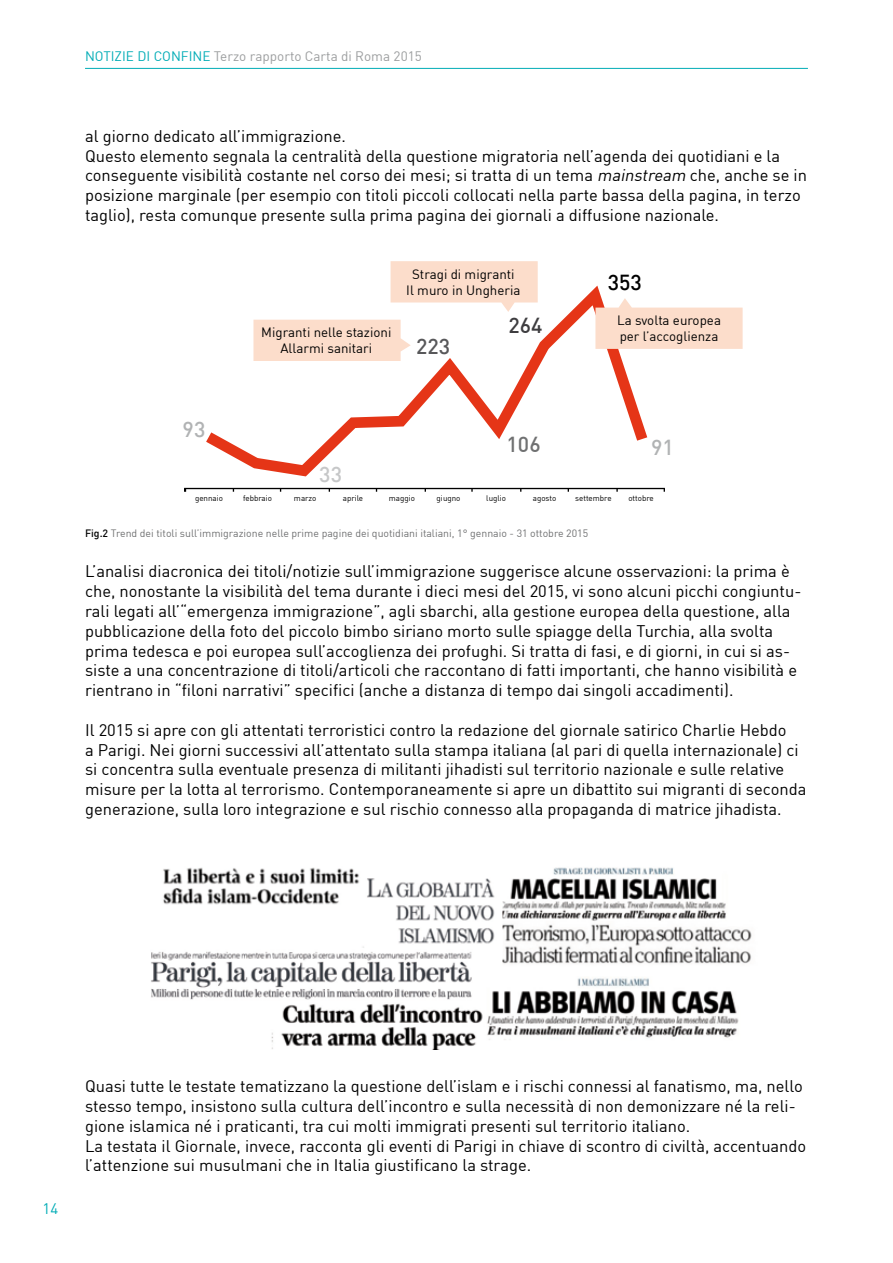
<style>
.page{position:relative;width:893px;height:1263px;background:#fff}
.page>*{position:absolute;margin:0;border:0;box-sizing:border-box;transform-origin:0 0}
.t1{font:500 21.3px "DIN";color:#b1b3b4}
.t2{font:500 21.3px "DIN";color:#58585a}
.t3{font:500 21.3px "DIN";color:#000}
.t4{font:500 21.3px "DIN";color:#707172}
.t5{font:500 21.3px "DIN";color:#3e3d40}
.t6{font:500 21.3px "DIN";color:#c6c7c8}
.t7{font:16.5px/19.8px "DIN";color:#000}
.t8{font:15px "DIN";color:#00acb6}
.t9{font:13.5px "DIN";color:#9c9e9f}
.t10{font:13.35px/15.9px "DIN";color:#000;text-align:center}
.t11{font:10.5px "DIN";color:#707172}
.t12{font:7.95px "DIN";color:#000}
.s1{color:#00acb6}
.s2{font-style:italic}
.s3{font-weight:500;color:#000}
</style>
<div class="page">
<hr style="left:85px;top:68px;width:723px;height:1px;background:#00acb6">
<svg style="left:206px;top:276px;width:442px;height:201px"></svg>
<hr style="left:184px;top:488px;width:481px;height:1px;background:#000">
<div style="left:253px;top:320px;width:158px;height:41px;background:#fcddcb"></div>
<svg style="left:391px;top:261px;width:147px;height:51px"></svg>
<svg style="left:595px;top:298px;width:148px;height:51px"></svg>
<img style="left:151px;top:867px;width:601px;height:182px">
<p class="t9" style="left:85px;top:48px;width:338px"><span class="s1">notizi e di confi ne</span> Terzo rapporto Carta di Roma 2015</p>
<p class="t7" style="left:85px;top:126px;width:723px">al giorno dedicato all’immigrazione.<br>Questo elemento segnala la centralità della questione migratoria nell’agenda dei quotidiani e la conseguente visibilità costante nel corso dei mesi; si tratta di un tema <span class="s2">mainstream</span> che, anche se in posizione marginale (per esempio con titoli piccoli collocati nella parte bassa della pagina, in terzo taglio), resta comunque presente sulla prima pagina dei giornali a diffusione nazionale.</p>
<p class="t10" style="left:261px;top:324px;width:132px">Migranti nelle stazioni<br>Allarmi sanitari</p>
<p class="t10" style="left:406px;top:266px;width:116px">Stragi di migranti<br>Il muro in Ungheria</p>
<p class="t2" style="left:416px;top:332px;width:36px">223</p>
<p class="t5" style="left:509px;top:312px;width:36px">264</p>
<p class="t3" style="left:608px;top:269px;width:36px">353</p>
<p class="t10" style="left:617px;top:312px;width:105px;text-align:left">La svolta europea per l’accoglienza</p>
<p class="t1" style="left:183px;top:415px;width:24px">93</p>
<p class="t12" style="left:195px;top:493px;width:29px">gennaio</p>
<p class="t6" style="left:319px;top:460px;width:24px">33</p>
<p class="t4" style="left:507px;top:431px;width:36px">106</p>
<p class="t1" style="left:651px;top:434px;width:24px">91</p>
<p class="t12" style="left:243px;top:493px;width:31px">febbraio</p>
<p class="t12" style="left:294px;top:493px;width:24px">marzo</p>
<p class="t12" style="left:343px;top:493px;width:22px">aprile</p>
<p class="t12" style="left:389px;top:493px;width:28px">maggio</p>
<p class="t12" style="left:437px;top:493px;width:25px">giugno</p>
<p class="t12" style="left:486px;top:493px;width:21px">luglio</p>
<p class="t12" style="left:533px;top:493px;width:25px">agosto</p>
<p class="t12" style="left:575px;top:493px;width:38px">settembre</p>
<p class="t12" style="left:628px;top:493px;width:27px">ottobre</p>
<p class="t11" style="left:85px;top:527px;width:505px"><span class="s3">Fig.2</span> Trend dei titoli sull’immigrazione nelle prime pagine dei quotidiani italiani, 1° gennaio - 31 ottobre 2015</p>
<p class="t7" style="left:85px;top:561px;width:718px">L’analisi diacronica dei titoli/notizie sull’immigrazione suggerisce alcune osservazioni: la prima è che, nonostante la visibilità del tema durante i dieci mesi del 2015, vi sono alcuni picchi congiuntu&shy;rali legati all’“emergenza immigrazione”, agli sbarchi, alla gestione europea della questione, alla pubblicazione della foto del piccolo bimbo siriano morto sulle spiagge della Turchia, alla svolta prima tedesca e poi europea sull’accoglienza dei profughi. Si tratta di fasi, e di giorni, in cui si as&shy;siste a una concentrazione di titoli/articoli che raccontano di fatti importanti, che hanno visibilità e rientrano in “filoni narrativi” specifici (anche a distanza di tempo dai singoli accadimenti).</p>
<p class="t7" style="left:85px;top:720px;width:723px">Il 2015 si apre con gli attentati terroristici contro la redazione del giornale satirico Charlie Hebdo<br>a Parigi. N ei giorni successivi all’attentato sulla stampa italiana (al pari di quella internazionale) ci si concentra sulla eventuale presenza di militanti jihadisti sul territorio nazionale e sulle relative misure per la lotta al terrorismo. Contemporaneamente si apre un dibattito sui migranti di seconda generazione, sulla loro integrazione e sul rischio connesso alla propaganda di matrice jihadista.</p>
<p class="t8" style="left:43px;top:1199px;width:17px">14</p>
<p class="t7" style="left:85px;top:1076px;width:723px">Quasi tutte le testate tematizzano la questione dell’islam e i rischi connessi al fanatismo, ma, nello stesso tempo, insistono sulla cultura dell’incontro e sulla necessità di non demonizzare né la reli&shy;gione islamica né i praticanti, tra cui molti immigrati presenti sul territorio italiano.<br>La testata il Giornale, invece, racconta gli eventi di Parigi in chiave di scontro di civiltà, accentuando l’attenzione sui musulmani che in Italia giustificano la strage.</p>
</div>
